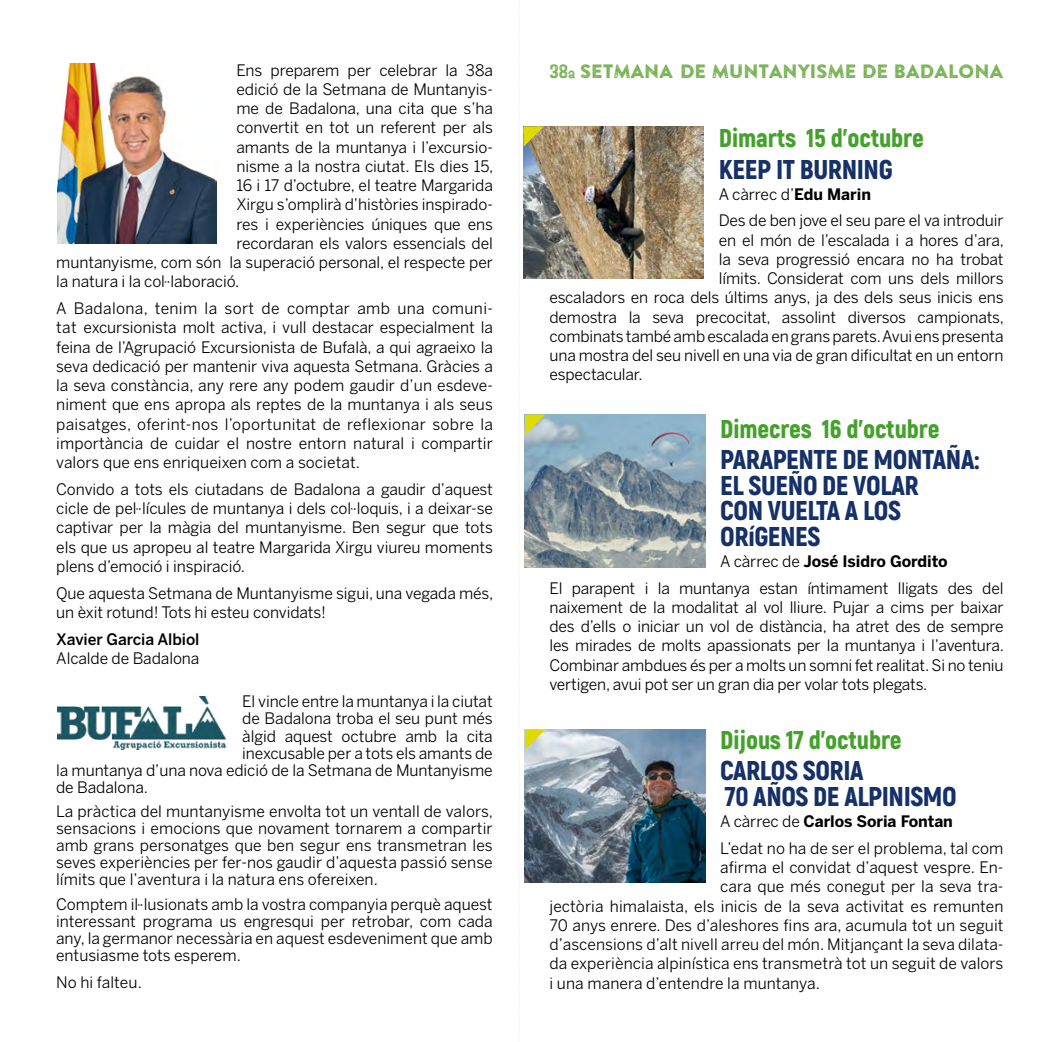
<style>
.page{position:relative;width:1042px;height:1042px;background:#fff}
.page>*{position:absolute;margin:0;border:0;box-sizing:border-box;transform-origin:0 0}
.t1{font:900 27.12px/25.7px "Akrobat";letter-spacing:-.015em;color:#163168}
.t2{font:900 25.72px "Akrobat";letter-spacing:-.005em;color:#44a12b}
.t3{font:19.25px "Assa Fonts";letter-spacing:-.035em;color:#78b355}
.t4{font:15.75px/19.2px "Benton Sans";letter-spacing:-.005em;color:#000;text-align:justify}
.t5{font:500 15.75px "Benton Sans";letter-spacing:-.005em;color:#000}
.s1{font-family:"Baileywick JF Gothic";font-size:12.95px}
.s2{font-weight:700}
</style>
<div class="page">
<img style="left:57px;top:696px;width:170px;height:53px">
<img style="left:57px;top:63px;width:160px;height:180px">
<img style="left:545px;top:414px;width:160px;height:153px">
<img style="left:545px;top:126px;width:159px;height:152px">
<img style="left:545px;top:729px;width:160px;height:153px">
<svg style="left:523px;top:126px;width:22px;height:757px"></svg>
<p class="t4" style="left:236px;top:60px;width:258px">Ens preparem per celebrar la 38a</p>
<p class="t4" style="left:236px;top:80px;width:258px">edició de la Setmana de Muntanyis-</p>
<p class="t4" style="left:236px;top:99px;width:258px">me de Badalona, una cita que s’ha</p>
<p class="t4" style="left:236px;top:118px;width:258px">convertit en tot un referent per als</p>
<p class="t4" style="left:236px;top:137px;width:258px">amants de la muntanya i l’excursio-</p>
<p class="t4" style="left:236px;top:157px;width:258px">nisme a la nostra ciutat. Els dies 15,</p>
<p class="t4" style="left:236px;top:176px;width:258px">16 i 17 d’octubre, el teatre Margarida</p>
<p class="t4" style="left:236px;top:195px;width:258px">Xirgu s’omplirà d’històries inspirado-</p>
<p class="t4" style="left:236px;top:214px;width:258px">res i experiències úniques que ens</p>
<p class="t4" style="left:236px;top:234px;width:258px">recordaran els valors essencials del</p>
<p class="t4" style="left:56px;top:253px;width:438px">muntanyisme, com són la superació personal, el respecte per</p>
<p class="t4" style="left:56px;top:272px;width:185px">la natura i la col·laboració.</p>
<p class="t4" style="left:56px;top:299px;width:438px">A Badalona, tenim la sort de comptar amb una comuni&shy;tat excursionista molt activa, i vull destacar especialment la feina de l’Agrupació Excursionista de Bufalà, a qui agraeixo la seva dedicació per mantenir viva aquesta Setmana. Gràcies a la seva constància, any rere any podem gaudir d’un esdeve&shy;niment que ens apropa als reptes de la muntanya i als seus paisatges, oferint-nos l’oportunitat de reflexionar sobre la importància de cuidar el nostre entorn natural i compartir valors que ens enriqueixen com a societat.</p>
<p class="t4" style="left:56px;top:479px;width:438px">Convido a tots els ciutadans de Badalona a gaudir d’aquest cicle de pel·lícules de muntanya i dels col·loquis, i a deixar-se captivar per la màgia del muntanyisme. Ben segur que tots els que us apropeu al teatre Margarida Xirgu viureu moments plens d’emoció i inspiració.</p>
<p class="t4" style="left:56px;top:583px;width:439px">Que aquesta Setmana de Muntanyisme sigui, una vegada més, un èxit rotund! Tots hi esteu convidats!</p>
<p class="t5" style="left:56px;top:629px;width:145px">Xavier Garcia Albiol</p>
<p class="t4" style="left:56px;top:648px;width:145px">Alcalde de Badalona</p>
<p class="t4" style="left:242px;top:692px;width:252px">El vincle entre la muntanya i la ciutat</p>
<p class="t4" style="left:242px;top:709px;width:252px">de Badalona troba el seu punt més</p>
<p class="t4" style="left:242px;top:726px;width:252px">àlgid aquest octubre amb la cita</p>
<p class="t4" style="left:242px;top:743px;width:252px">inexcusable per a tots els amants de</p>
<p class="t4" style="left:56px;top:760px;width:438px">la muntanya d’una nova edició de la Setmana de Muntanyisme</p>
<p class="t4" style="left:56px;top:777px;width:93px">de Badalona.</p>
<p class="t4" style="left:56px;top:803px;width:438px;line-height:17px">La pràctica del muntanyisme envolta tot un ventall de valors, sensacions i emocions que novament tornarem a compartir amb grans personatges que ben segur ens transmetran les seves experiències per fer-nos gaudir d’aquesta passió sense límits que l’aventura i la natura ens ofereixen.</p>
<p class="t4" style="left:56px;top:896px;width:438px;line-height:17px">Comptem il·lusionats amb la vostra companyia perquè aquest interessant programa us engresqui per retrobar, com cada any, la germanor necessària en aquest esdeveniment que amb entusiasme tots esperem.</p>
<p class="t4" style="left:56px;top:973px;width:87px">No hi falteu.</p>
<p class="t3" style="left:549px;top:62px;width:456px">38<span class="s1">a</span> SETMANA DE MUNTANYISME DE BADALONA</p>
<h2 class="t2" style="left:719px;top:122px;width:206px">Dimarts 15 d’octubre</h2>
<h1 class="t1" style="left:719px;top:156px;width:175px">KEEP IT BURNING</h1>
<p class="t4" style="left:719px;top:181px;width:286px;line-height:26.4px">A càrrec d’<span class="s2">Edu Marin<br></span>Des de ben jove el seu pare el va introduir</p>
<p class="t4" style="left:719px;top:230px;width:287px">en el món de l’escalada i a hores d’ara,</p>
<p class="t4" style="left:719px;top:249px;width:286px">la seva progressió encara no ha trobat</p>
<p class="t4" style="left:719px;top:269px;width:286px">límits. Considerat com uns dels millors</p>
<p class="t4" style="left:549px;top:288px;width:455px">escaladors en roca dels últims anys, ja des dels seus inicis ens</p>
<p class="t4" style="left:549px;top:307px;width:456px">demostra la seva precocitat, assolint diversos campionats,</p>
<p class="t4" style="left:549px;top:326px;width:455px">combinats també amb escalada en grans parets. Avui ens presenta</p>
<p class="t4" style="left:549px;top:346px;width:455px">una mostra del seu nivell en una via de gran dificultat en un entorn</p>
<p class="t4" style="left:549px;top:365px;width:95px">espectacular.</p>
<h2 class="t2" style="left:720px;top:412px;width:221px">Dimecres 16 d’octubre</h2>
<h1 class="t1" style="left:720px;top:446px;width:260px">PARAPENTE DE MONTAÑA:<br>EL SUEÑO DE VOLAR<br>CON VUELTA A LOS<br>ORíGENES</h1>
<p class="t4" style="left:549px;top:548px;width:455px;line-height:26.4px;text-indent:171px">A càrrec de <span class="s2">José Isidro Gordito<br></span>El parapent i la muntanya estan íntimament lligats des del</p>
<p class="t4" style="left:549px;top:597px;width:456px">naixement de la modalitat al vol lliure. Pujar a cims per baixar des d’ells o iniciar un vol de distància, ha atret des de sempre les mirades de molts apassionats per la muntanya i l’aventura.<br>Combinar ambdues és per a molts un somni fet realitat. Si no teniu vertigen, avui pot ser un gran dia per volar tots plegats.</p>
<h2 class="t2" style="left:720px;top:723px;width:183px">Dijous 17 d’octubre</h2>
<h1 class="t1" style="left:720px;top:757px;width:238px;line-height:26.4px">CARLOS SORIA<br>70 AÑOS DE ALPINISMO</h1>
<p class="t4" style="left:720px;top:808px;width:285px;line-height:26.4px">A càrrec de <span class="s2">Carlos Soria Fontan<br></span>L’edat no ha de ser el problema, tal com</p>
<p class="t4" style="left:720px;top:858px;width:285px">afirma el convidat d’aquest vespre. En-</p>
<p class="t4" style="left:720px;top:877px;width:285px">cara que més conegut per la seva tra-</p>
<p class="t4" style="left:549px;top:896px;width:455px">jectòria himalaista, els inicis de la seva activitat es remunten</p>
<p class="t4" style="left:549px;top:915px;width:455px">70 anys enrere. Des d’aleshores fins ara, acumula tot un seguit</p>
<p class="t4" style="left:549px;top:935px;width:455px">d’ascensions d’alt nivell arreu del món. Mitjançant la seva dilata-</p>
<p class="t4" style="left:549px;top:954px;width:455px">da experiència alpinística ens transmetrà tot un seguit de valors</p>
<p class="t4" style="left:549px;top:973px;width:272px">i una manera d’entendre la muntanya.</p>
</div>
